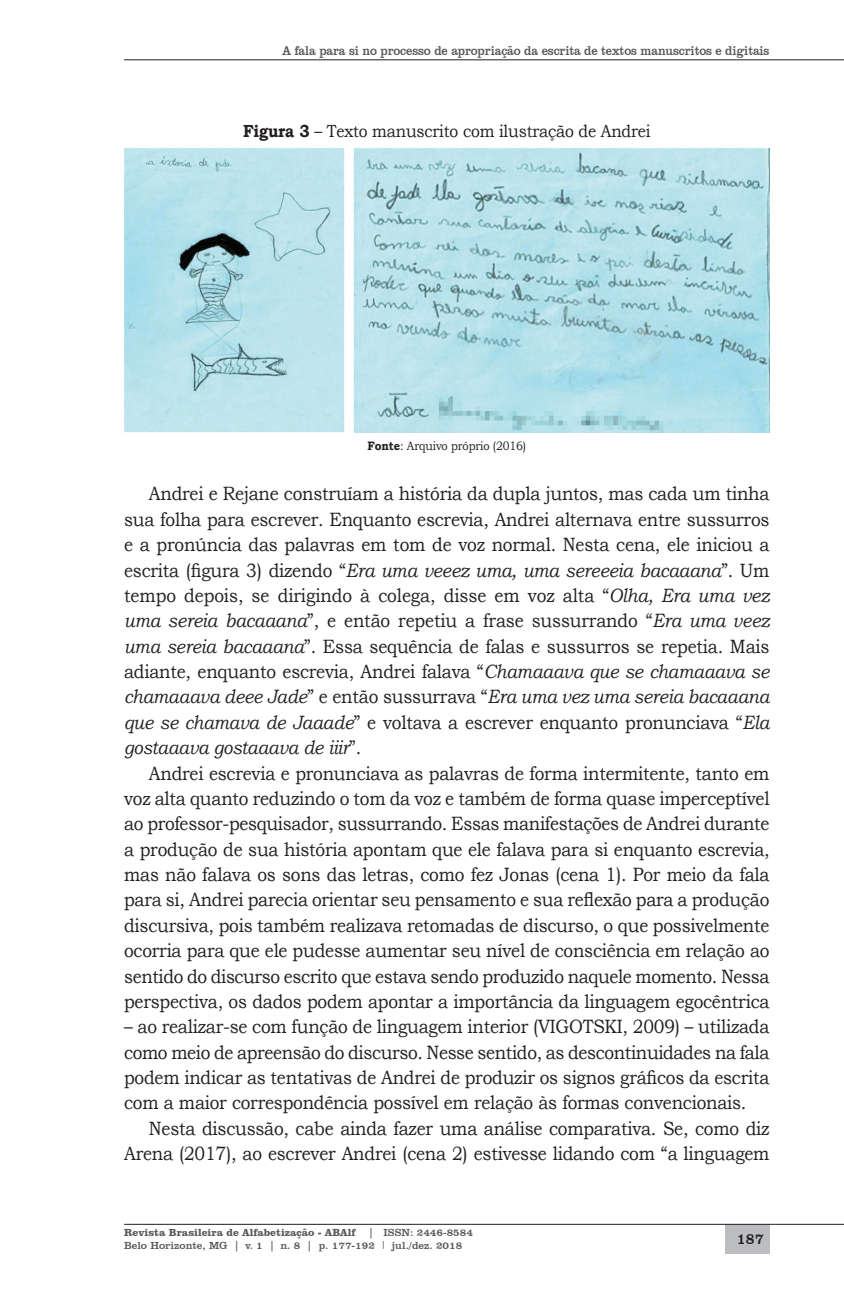
<style>
.page{position:relative;width:844px;height:1290px;background:#fff}
.page>*{position:absolute;margin:0;border:0;box-sizing:border-box;transform-origin:0 0}
.Texto_1{font:19.25px/25.4px "Bookman Old Style";letter-spacing:-.015em;color:#231f20;text-align:justify;scale:.9 1}
.Legenda_-_Titulo{font:17.5px "Bookman Old Style";letter-spacing:-.015em;color:#231f20;scale:.9 1}
.t1{font:15.75px "Clarendon BT";color:#231f20;scale:.9 1}
.t2{font:13.12px "Clarendon BT";letter-spacing:-.01em;color:#57585a;scale:.9 1}
.Legenda_-_Fonte{font:12.25px "Bookman Old Style";letter-spacing:-.01em;color:#231f20;scale:.9 1}
.t3{font:10.5px/12.6px "Clarendon BT";color:#57585a}
.s1{font-weight:700}
.s2{font-style:italic}
</style>
<div class="page">
<hr style="left:124px;top:60px;width:719px;height:1px;background:#231f20">
<div style="left:724px;top:1224px;width:45px;height:29px;background:#bcbdc0"></div>
<hr style="left:124px;top:1224px;width:719px;height:1px;background:#231f20">
<img style="left:124px;top:149px;width:645px;height:283px">
<p class="t2" style="left:282px;top:42px;width:542px">A fala para si no processo de apropriação da escrita de textos manuscritos e digitais</p>
<p class="Legenda_-_Titulo" style="left:243px;top:119px;width:454px"><span class="s1">Figura 3</span> – Texto manuscrito com ilustração de Andrei</p>
<p class="Legenda_-_Fonte" style="left:367px;top:437px;width:178px"><span class="s1">Fonte</span>: Arquivo próprio (2016)</p>
<p class="Texto_1" style="left:124px;top:481px;width:718px;text-indent:25px">Andrei e Rejane construíam a história da dupla juntos, mas cada um tinha sua folha para escrever. Enquanto escrevia, Andrei alternava entre sussurros e a pronúncia das palavras em tom de voz normal. Nesta cena, ele iniciou a escrita (figura 3) dizendo “<span class="s2">Era uma veeez uma, uma sereeeia bacaaana</span>”. Um tempo depois, se dirigindo à colega, disse em voz alta “<span class="s2">Olha, Era uma vez uma sereia bacaaana</span>”, e então repetiu a frase sussurrando “<span class="s2">Era uma veez uma sereia bacaaana</span>”. Essa sequência de falas e sussurros se repetia. Mais adiante, enquanto escrevia, Andrei falava “<span class="s2">Chamaaava que se chamaaava se chamaaava deee Jade</span>” e então sussurrava “<span class="s2">Era uma vez uma sereia bacaaana que se chamava de Jaaade</span>” e voltava a escrever enquanto pronunciava “<span class="s2">Ela gostaaava gostaaava de iiir</span>”.</p>
<p class="Texto_1" style="left:124px;top:760px;width:718px;text-indent:25px">Andrei escrevia e pronunciava as palavras de forma intermitente, tanto em voz alta quanto reduzindo o tom da voz e também de forma quase imperceptível ao professor-pesquisador, sussurrando. Essas manifestações de Andrei durante a produção de sua história apontam que ele falava para si enquanto escrevia, mas não falava os sons das letras, como fez Jonas (cena 1). Por meio da fala para si, Andrei parecia orientar seu pensamento e sua reflexão para a produção discursiva, pois também realizava retomadas de discurso, o que possivelmente ocorria para que ele pudesse aumentar seu nível de consciência em relação ao sentido do discurso escrito que estava sendo produzido naquele momento. Nessa perspectiva, os dados podem apontar a importância da linguagem egocêntrica</p>
<p class="Texto_1" style="left:124px;top:1014px;width:718px">– ao realizar-se com função de linguagem interior (VIGOTSKI, 2009) – utilizada como meio de apreensão do discurso. Nesse sentido, as descontinuidades na fala podem indicar as tentativas de Andrei de produzir os signos gráficos da escrita com a maior correspondência possível em relação às formas convencionais.</p>
<p class="Texto_1" style="left:124px;top:1115px;width:718px;text-align:right">Nesta discussão, cabe ainda fazer uma análise comparativa. Se, como diz<br>Arena (2017), ao escrever Andrei (cena 2) estivesse lidando com “a linguagem</p>
<p class="t3" style="left:124px;top:1226px;width:350px"><span class="s1">Revista Brasileira de Alfabetização - ABAlf</span> | ISSN: 2446-8584<br>Belo Horizonte, MG | v. 1 | n. 8 | p. 177-192 <sup>|</sup> jul./dez. 2018</p>
<p class="t1" style="left:736px;top:1229px;width:31px">187</p>
</div>
